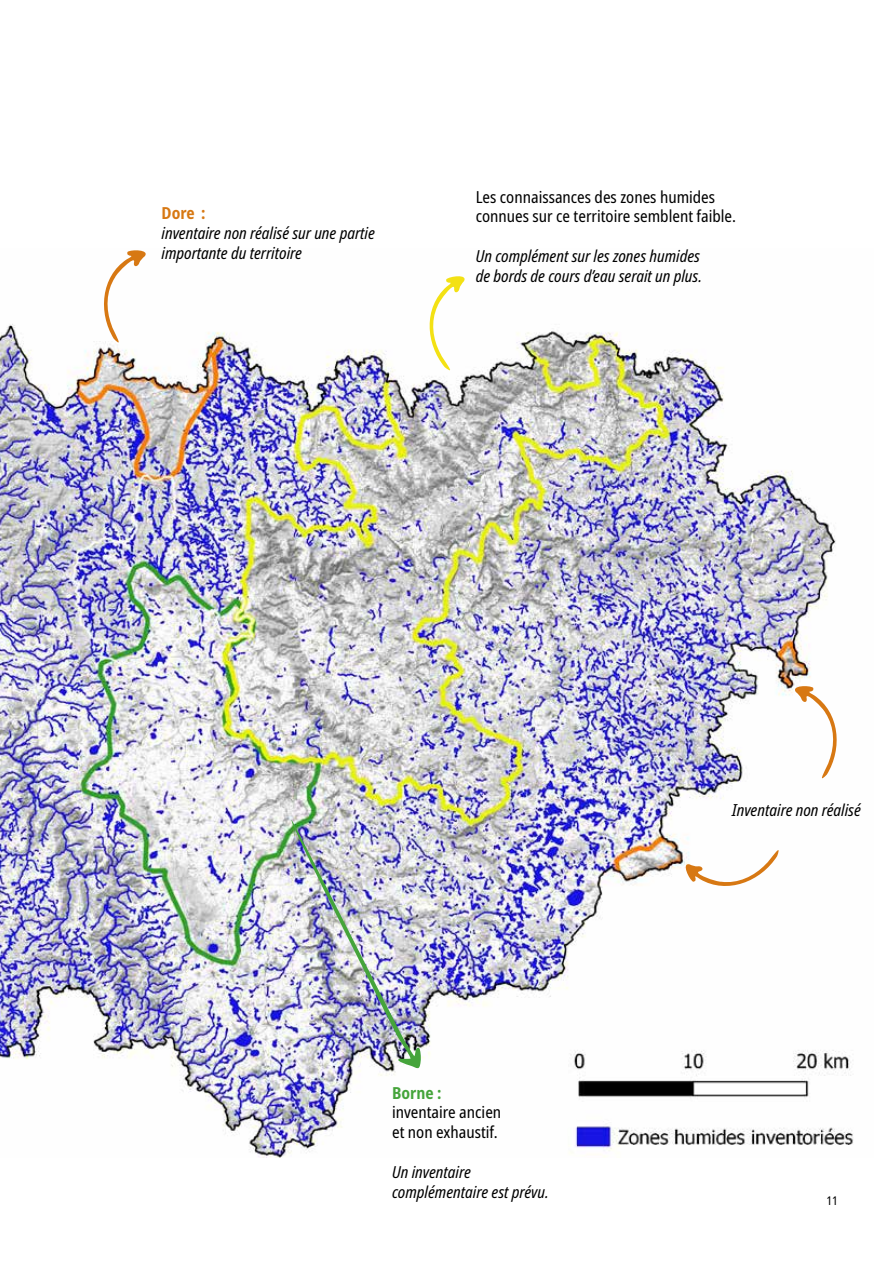
<style>
.page{position:relative;width:893px;height:1263px;background:#fff}
.page>*{position:absolute;margin:0;border:0;box-sizing:border-box;transform-origin:0 0}
.t1{font:italic condensed 16.5px/19.8px "Noto Sans";color:#000}
.t2{font:condensed 16.5px/19.8px "Noto Sans";color:#000}
.t3{font:700 condensed 16.5px "Noto Sans";color:#45a43b}
.t4{font:700 condensed 16.5px "Noto Sans";color:#d77813}
.t5{font:condensed 12px "Noto Sans";color:#000}
</style>
<div class="page">
<img style="left:0;top:324px;width:854px;height:834px">
<svg style="left:423px;top:276px;width:45px;height:102px"></svg>
<svg style="left:98px;top:250px;width:52px;height:101px"></svg>
<img style="left:288px;top:819px;width:133px;height:253px">
<svg style="left:790px;top:685px;width:53px;height:102px"></svg>
<svg style="left:681px;top:840px;width:102px;height:55px"></svg>
<p class="t4" style="left:162px;top:201px;width:46px">Dore :</p>
<p class="t1" style="left:162px;top:223px;width:215px">inventaire non réalisé sur une partie importante du territoire</p>
<p class="t2" style="left:476px;top:187px;width:262px">Les connaissances des zones humides connues sur ce territoire semblent faible.</p>
<p class="t1" style="left:476px;top:247px;width:228px">Un complément sur les zones humides de bords de cours d’eau serait un plus.</p>
<p class="t3" style="left:392px;top:1081px;width:51px">Borne :</p>
<p class="t2" style="left:392px;top:1103px;width:111px">inventaire ancien et non exhaustif.</p>
<p class="t1" style="left:392px;top:1162px;width:158px">Un inventaire complémentaire est prévu.</p>
<p class="t1" style="left:732px;top:800px;width:130px">Inventaire non réalisé</p>
<p class="t5" style="left:826px;top:1192px;width:13px">11</p>
</div>
